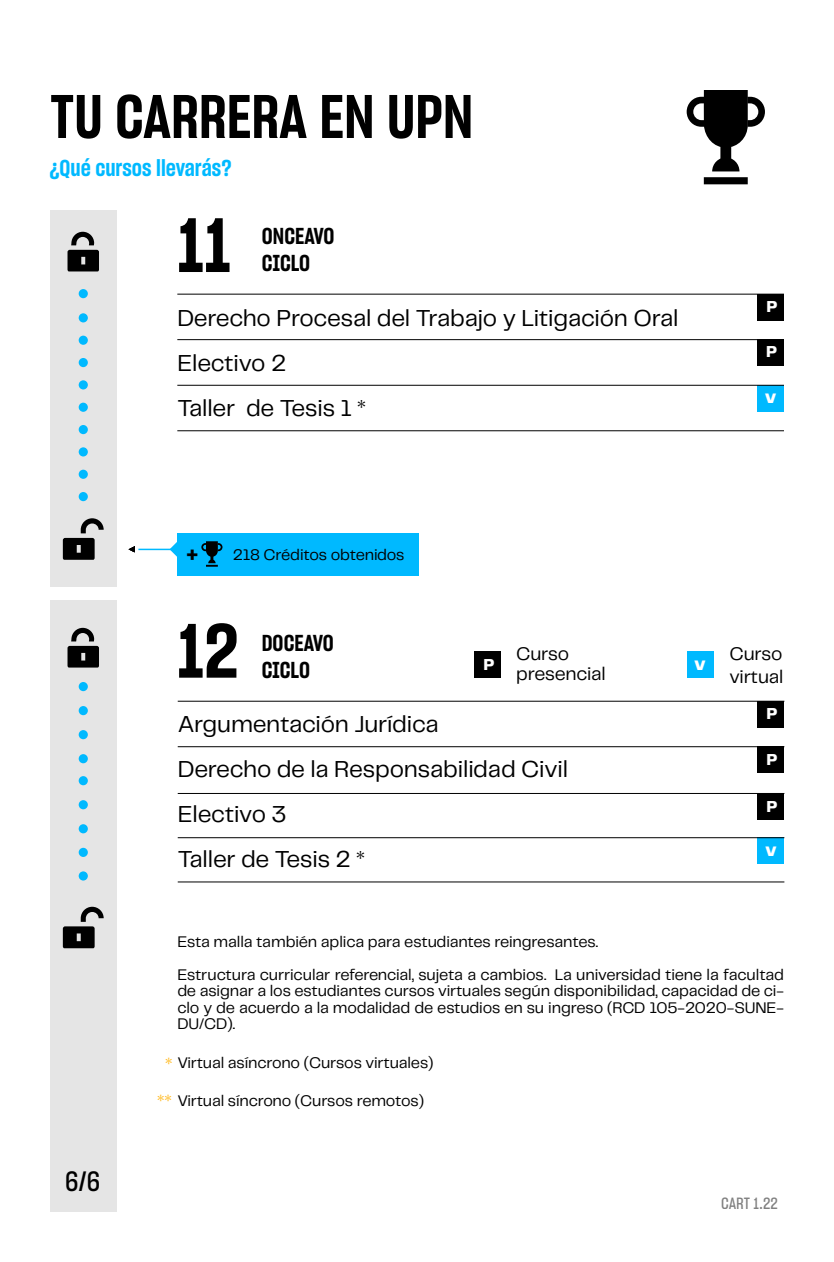
<style>
.page{position:relative;width:834px;height:1262px;background:#fff}
.page>*{position:absolute;margin:0;border:0;box-sizing:border-box;transform-origin:0 0}
.t1{font:75px "Sharp Grotesk Semi Bold 15";color:#000}
.t2{font:60px "Sharp Grotesk Semi Bold 15";color:#000}
.t3{font:27.5px "Sharp Grotesk Medium 15";color:#000}
.t4{font:24px/45px "Telegraf";letter-spacing:-.01em;color:#000}
.t5{font:800 24px "Telegraf";color:#000}
.t6{font:22.5px/27px "Sharp Grotesk Semi Bold 15";letter-spacing:-.005em;color:#000}
.t7{font:22.5px "Sharp Grotesk Semi Bold 15";color:#00b9ff}
.t8{font:20px/37.5px "Telegraf";color:#ffb819;text-align:center}
.t9{font:19px/20px "Telegraf";letter-spacing:-.01em;color:#000}
.t10{font:800 19px "Telegraf";color:#fff}
.t11{font:800 16.5px "Telegraf";color:#fff}
.t12{font:16px/16.5px "Telegraf";letter-spacing:-.01em;color:#000}
.t13{font:16px "Sharp Grotesk Medium 15";color:#000}
</style>
<div class="page">
<div style="left:50px;top:211px;width:67px;height:1001px;background:#e5e5e5"></div>
<svg style="left:704px;top:177px;width:44px;height:7px"></svg>
<svg style="left:687px;top:90px;width:78px;height:81px"></svg>
<div style="left:79px;top:425px;width:9px;height:9px;background:#00b9ff;border-radius:50%"></div>
<div style="left:79px;top:336px;width:9px;height:9px;background:#00b9ff;border-radius:50%"></div>
<div style="left:79px;top:313px;width:9px;height:9px;background:#00b9ff;border-radius:50%"></div>
<div style="left:79px;top:289px;width:9px;height:9px;background:#00b9ff;border-radius:50%"></div>
<div style="left:79px;top:380px;width:9px;height:9px;background:#00b9ff;border-radius:50%"></div>
<div style="left:79px;top:358px;width:9px;height:9px;background:#00b9ff;border-radius:50%"></div>
<div style="left:79px;top:403px;width:9px;height:9px;background:#00b9ff;border-radius:50%"></div>
<div style="left:79px;top:776px;width:9px;height:9px;background:#00b9ff;border-radius:50%"></div>
<div style="left:79px;top:682px;width:9px;height:9px;background:#00b9ff;border-radius:50%"></div>
<div style="left:79px;top:824px;width:9px;height:9px;background:#00b9ff;border-radius:50%"></div>
<div style="left:79px;top:730px;width:9px;height:9px;background:#00b9ff;border-radius:50%"></div>
<div style="left:79px;top:800px;width:9px;height:9px;background:#00b9ff;border-radius:50%"></div>
<div style="left:79px;top:706px;width:9px;height:9px;background:#00b9ff;border-radius:50%"></div>
<div style="left:79px;top:754px;width:9px;height:9px;background:#00b9ff;border-radius:50%"></div>
<div style="left:48px;top:588px;width:70px;height:12px;background:#fff"></div>
<svg style="left:68px;top:232px;width:31px;height:39px"></svg>
<svg style="left:68px;top:628px;width:31px;height:40px"></svg>
<svg style="left:63px;top:518px;width:41px;height:42px"></svg>
<svg style="left:63px;top:907px;width:41px;height:41px"></svg>
<div style="left:474px;top:652px;width:27px;height:26px;background:#000"></div>
<div style="left:687px;top:652px;width:27px;height:26px;background:#00b9ff"></div>
<div style="left:757px;top:385px;width:27px;height:27px;background:#00b9ff"></div>
<div style="left:758px;top:837px;width:26px;height:27px;background:#00b9ff"></div>
<div style="left:757px;top:339px;width:27px;height:27px;background:#000"></div>
<div style="left:758px;top:701px;width:26px;height:27px;background:#000"></div>
<div style="left:758px;top:746px;width:26px;height:27px;background:#000"></div>
<div style="left:758px;top:793px;width:26px;height:27px;background:#000"></div>
<div style="left:758px;top:294px;width:26px;height:27px;background:#000"></div>
<hr style="left:177px;top:294px;width:607px;height:1px;background:#000">
<hr style="left:177px;top:430px;width:607px;height:1px;background:#000">
<hr style="left:178px;top:837px;width:606px;height:1px;background:#000">
<hr style="left:178px;top:881px;width:606px;height:1px;background:#000">
<hr style="left:177px;top:339px;width:607px;height:1px;background:#000">
<hr style="left:178px;top:746px;width:606px;height:1px;background:#000">
<div style="left:79px;top:447px;width:9px;height:10px;background:#00b9ff;border-radius:50%"></div>
<div style="left:79px;top:470px;width:9px;height:9px;background:#00b9ff;border-radius:50%"></div>
<div style="left:79px;top:492px;width:9px;height:9px;background:#00b9ff;border-radius:50%"></div>
<div style="left:79px;top:848px;width:9px;height:9px;background:#00b9ff;border-radius:50%"></div>
<div style="left:79px;top:871px;width:9px;height:10px;background:#00b9ff;border-radius:50%"></div>
<div style="left:178px;top:533px;width:241px;height:43px;background:#00b9ff"></div>
<svg style="left:201px;top:541px;width:21px;height:26px"></svg>
<svg style="left:170px;top:541px;width:8px;height:17px"></svg>
<hr style="left:138px;top:549px;width:36px;height:1px;background:#00b9ff">
<svg style="left:128px;top:546px;width:7px;height:7px"></svg>
<hr style="left:178px;top:793px;width:606px;height:1px;background:#000">
<hr style="left:177px;top:385px;width:607px;height:1px;background:#000">
<hr style="left:178px;top:701px;width:606px;height:1px;background:#000">
<h2 class="t2" style="left:50px;top:75px;width:425px">TU CARRERA EN UPN</h2>
<h3 class="t7" style="left:49px;top:152px;width:184px">¿Qué cursos llevarás?</h3>
<h1 class="t1" style="left:177px;top:193px;width:55px">11</h1>
<h3 class="t6" style="left:262px;top:222px;width:74px">ONCEAVO<br>CICLO</h3>
<h3 class="t4" style="left:177px;top:295px;width:503px">Derecho Procesal del Trabajo y Litigación Oral<br>Electivo 2<br>Taller de Tesis 1 *</h3>
<h3 class="t5" style="left:185px;top:536px;width:16px">+</h3>
<p class="t12" style="left:233px;top:545px;width:173px">218 Créditos obtenidos</p>
<p class="t11" style="left:766px;top:295px;width:12px">P</p>
<p class="t11" style="left:766px;top:341px;width:12px">P</p>
<p class="t10" style="left:765px;top:384px;width:13px">v</p>
<h1 class="t1" style="left:177px;top:599px;width:63px">12</h1>
<h3 class="t6" style="left:262px;top:629px;width:74px">DOCEAVO<br>CICLO</h3>
<h3 class="t4" style="left:178px;top:701px;width:392px">Argumentación Jurídica<br>Derecho de la Responsabilidad Civil<br>Electivo 3<br>Taller de Tesis 2 *</h3>
<p class="t9" style="left:516px;top:643px;width:91px">Curso presencial</p>
<p class="t9" style="left:729px;top:642px;width:55px;line-height:22.8px">Curso virtual</p>
<p class="t11" style="left:483px;top:653px;width:12px">P</p>
<p class="t10" style="left:695px;top:651px;width:13px">v</p>
<p class="t11" style="left:766px;top:702px;width:12px">P</p>
<p class="t11" style="left:766px;top:748px;width:12px">P</p>
<p class="t11" style="left:766px;top:795px;width:12px">P</p>
<p class="t10" style="left:765px;top:836px;width:13px">v</p>
<p class="t12" style="left:177px;top:924px;width:608px;line-height:33px">Esta malla también aplica para estudiantes reingresantes.<br>Estructura curricular referencial, sujeta a cambios. La universidad tiene la facultad</p>
<p class="t12" style="left:177px;top:982px;width:608px;text-align:justify">de asignar a los estudiantes cursos virtuales según disponibilidad, capacidad de ci&shy;clo y de acuerdo a la modalidad de estudios en su ingreso (RCD 105-2020-SUNE-DU/CD).</p>
<h3 class="t3" style="left:65px;top:1162px;width:37px">6/6</h3>
<p class="t8" style="left:157px;top:1045px;width:17px">* **</p>
<p class="t12" style="left:177px;top:1054px;width:258px">Virtual asíncrono (Cursos virtuales)</p>
<p class="t12" style="left:177px;top:1092px;width:248px">Virtual síncrono (Cursos remotos)</p>
<p class="t13" style="left:721px;top:1192px;width:58px">CART 1.22</p>
</div>
